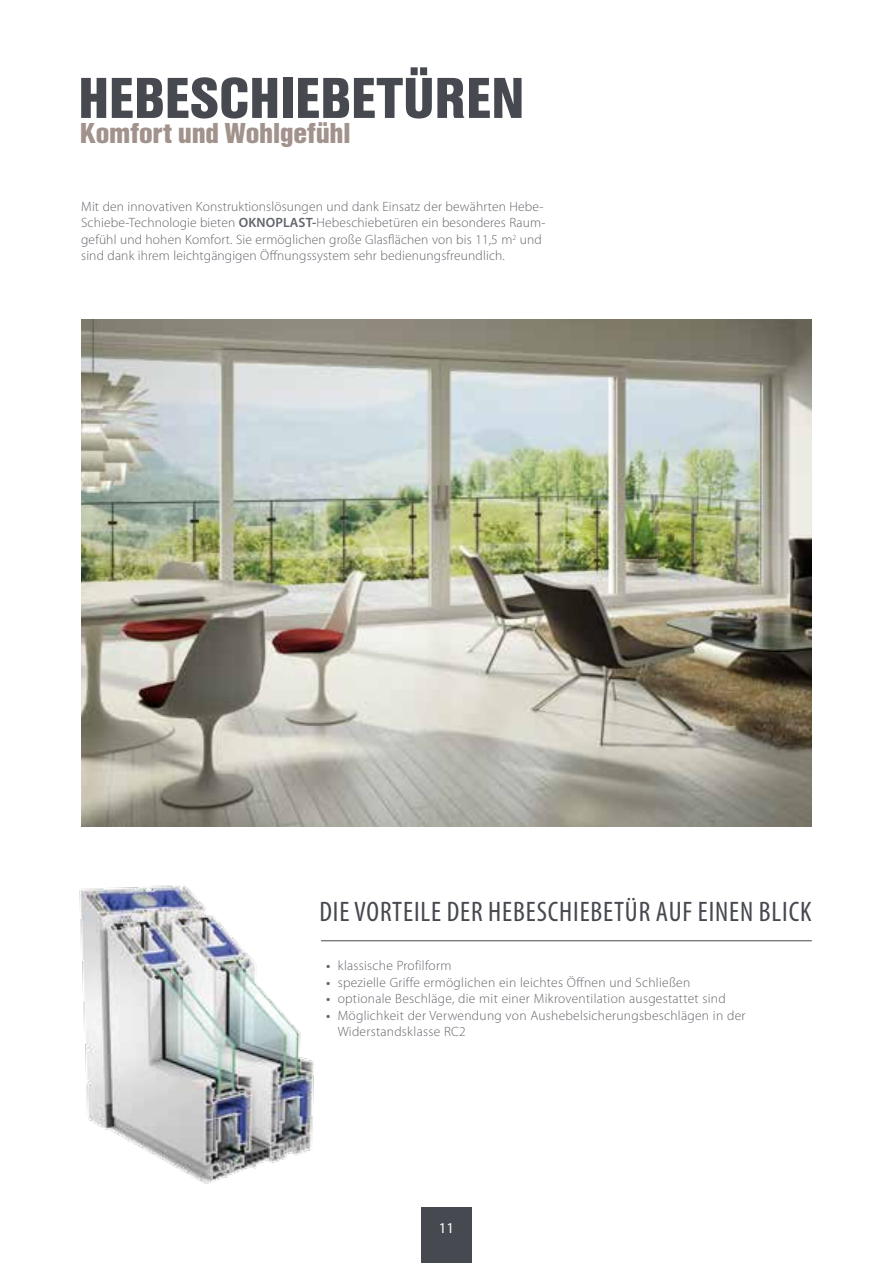
<style>
.page{position:relative;width:893px;height:1263px;background:#fff}
.page>*{position:absolute;margin:0;border:0;box-sizing:border-box;transform-origin:0 0}
.t1{font:60px "Nimbus San TOT Bla Con";letter-spacing:-.005em;color:#474950}
.t2{font:30px "Nimbus San TOT Bla Con";letter-spacing:-.005em;color:#a2928c}
.t3{font:condensed 28.35px "Myriad Pro";letter-spacing:.03em;color:#474950}
.t4{font:15px "Myriad Pro";color:#fff}
.t5{font:300 13.5px/16.5px "Myriad Pro";letter-spacing:.01em;color:#63656d}
.s1{font-weight:600}
</style>
<div class="page">
<div style="left:421px;top:1208px;width:51px;height:55px;background:#474950"></div>
<hr style="left:321px;top:940px;width:491px;height:1px;background:#474950">
<img style="left:79px;top:885px;width:246px;height:299px">
<img style="left:81px;top:319px;width:731px;height:507px">
<h1 class="t1" style="left:78px;top:64px;width:448px">HEBESCHIEBETÜREN</h1>
<h2 class="t2" style="left:80px;top:116px;width:272px">Komfort und Wohlgefühl</h2>
<p class="t5" style="left:81px;top:198px;width:466px">Mit den innovativen Konstruktionslösungen und dank Einsatz der bewährten Hebe-Schiebe-Technologie bieten <span class="s1">OKNOPLAST-</span>Hebeschiebetüren ein besonderes Raum&shy;gefühl und hohen Komfort. Sie ermöglichen große Glasflächen von bis 11,5 m<sup>2</sup> und sind dank ihrem leichtgängigen Öffnungssystem sehr bedienungsfreundlich.</p>
<h3 class="t3" style="left:319px;top:894px;width:494px">DIE VORTEILE DER HEBESCHIEBETÜR AUF EINEN BLICK</h3>
<p class="t5" style="left:326px;top:957px;width:127px"><span class="s1">•</span> klassische Profilform</p>
<p class="t5" style="left:326px;top:974px;width:366px"><span class="s1">•</span> spezielle Griffe ermöglichen ein leichtes Öffnen und Schließen</p>
<p class="t5" style="left:326px;top:990px;width:401px"><span class="s1">•</span> optionale Beschläge, die mit einer Mikroventilation ausgestattet sind</p>
<p class="t5" style="left:338px;top:1007px;width:409px;text-indent:-12px"><span class="s1">•</span> Möglichkeit der Verwendung von Aushebelsicherungsbeschlägen in der<br>Widerstandsklasse RC2</p>
<p class="t4" style="left:439px;top:1219px;width:17px">11</p>
</div>
